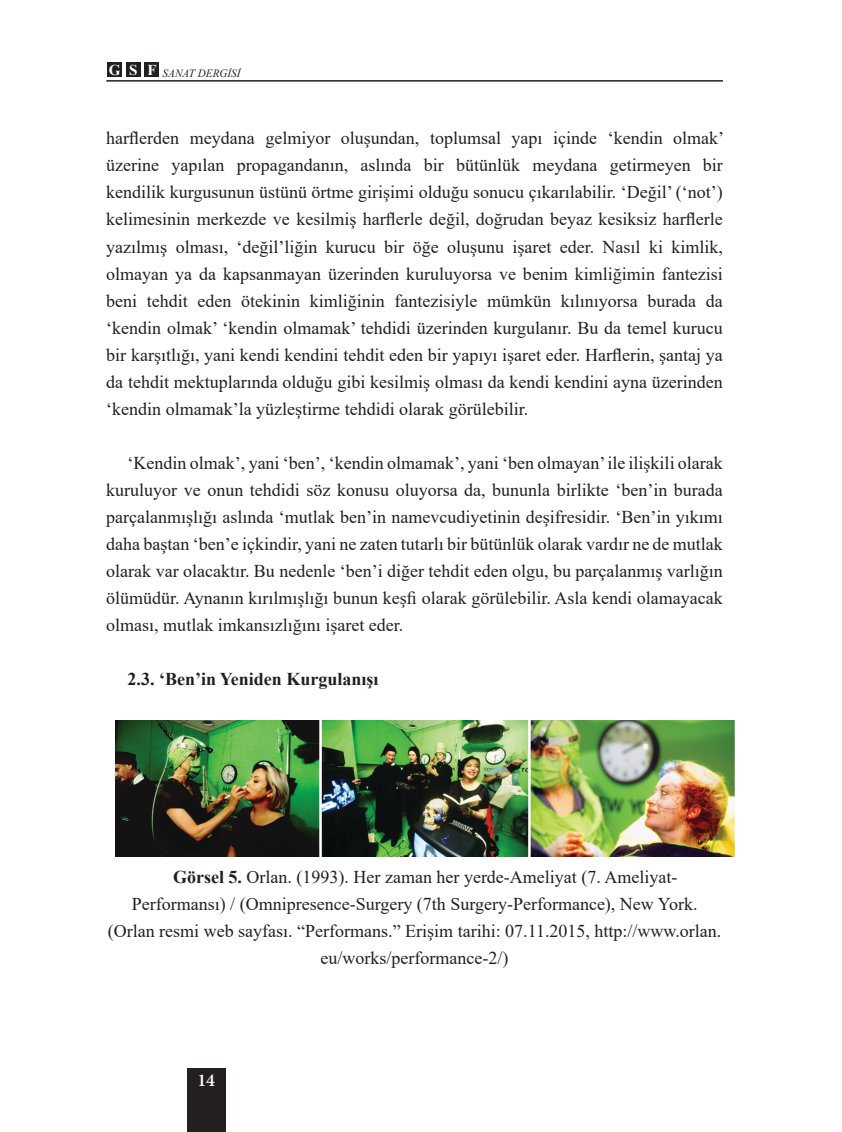
<style>
.page{position:relative;width:842px;height:1132px;background:#fff}
.page>*{position:absolute;margin:0;border:0;box-sizing:border-box;transform-origin:0 0}
.t1{font:18px/27px "Times New Roman";color:#231f20;text-align:justify}
.footnote_text{font:700 18px "Times New Roman";color:#231f20}
.t2{font:600 18px "Minion Pro";color:#fff}
.t3{font:italic 11.25px "Times New Roman";color:#231f20}
.s1{font-weight:700}
</style>
<div class="page">
<hr style="left:106px;top:80px;width:617px;height:2px;background:#231f20">
<div style="left:187px;top:1067px;width:38px;height:64px;background:#231f20"></div>
<div style="left:107px;top:62px;width:15px;height:15px;background:#231f20"></div>
<div style="left:126px;top:62px;width:15px;height:15px;background:#231f20"></div>
<div style="left:144px;top:62px;width:15px;height:15px;background:#231f20"></div>
<img style="left:116px;top:720px;width:619px;height:135px">
<p class="t3" style="left:109px;top:65px;width:133px"><sup>G</sup> <sup>S</sup> <sup>F</sup> SANAT DERGİSİ</p>
<p class="t1" style="left:106px;top:124px;width:619px">harflerden meydana gelmiyor oluşundan, toplumsal yapı içinde ‘kendin olmak’ üzerine yapılan propagandanın, aslında bir bütünlük meydana getirmeyen bir kendilik kurgusunun üstünü örtme girişimi olduğu sonucu çıkarılabilir. ‘Değil’ (‘not’) kelimesinin merkezde ve kesilmiş harflerle değil, doğrudan beyaz kesiksiz harflerle yazılmış olması, ‘değil’liğin kurucu bir öğe oluşunu işaret eder. Nasıl ki kimlik, olmayan ya da kapsanmayan üzerinden kuruluyorsa ve benim kimliğimin fantezisi beni tehdit eden ötekinin kimliğinin fantezisiyle mümkün kılınıyorsa burada da ‘kendin olmak’ ‘kendin olmamak’ tehdidi üzerinden kurgulanır. Bu da temel kurucu bir karşıtlığı, yani kendi kendini tehdit eden bir yapıyı işaret eder. Harflerin, şantaj ya da tehdit mektuplarında olduğu gibi kesilmiş olması da kendi kendini ayna üzerinden ‘kendin olmamak’la yüzleştirme tehdidi olarak görülebilir.</p>
<p class="t1" style="left:106px;top:448px;width:618px;text-indent:21px">‘Kendin olmak’, yani ‘ben’, ‘kendin olmamak’, yani ‘ben olmayan’ ile ilişkili olarak kuruluyor ve onun tehdidi söz konusu oluyorsa da, bununla birlikte ‘ben’in burada parçalanmışlığı aslında ‘mutlak ben’in namevcudiyetinin deşifresidir. ‘Ben’in yıkımı daha baştan ‘ben’e içkindir, yani ne zaten tutarlı bir bütünlük olarak vardır ne de mutlak olarak var olacaktır. Bu nedenle ‘ben’i diğer tehdit eden olgu, bu parçalanmış varlığın ölümüdür. Aynanın kırılmışlığı bunun keşfi olarak görülebilir. Asla kendi olamayacak olması, mutlak imkansızlığını işaret eder.</p>
<p class="footnote_text" style="left:128px;top:665px;width:252px">2.3. ‘Ben’in Yeniden Kurgulanışı</p>
<p class="t1" style="left:173px;top:862px;width:506px"><span class="s1">Görsel 5.</span> Orlan. (1993). Her zaman her yerde-Ameliyat (7. Ameliyat-</p>
<p class="t1" style="left:132px;top:889px;width:567px">Performansı) / (Omnipresence-Surgery (7th Surgery-Performance), New York.</p>
<p class="t1" style="left:108px;top:916px;width:615px">(Orlan resmi web sayfası. “Performans.” Erişim tarihi: 07.11.2015, http://www.orlan.</p>
<p class="t1" style="left:321px;top:943px;width:189px">eu/works/performance-2/)</p>
<p class="t2" style="left:197px;top:1067px;width:19px">14</p>
</div>
